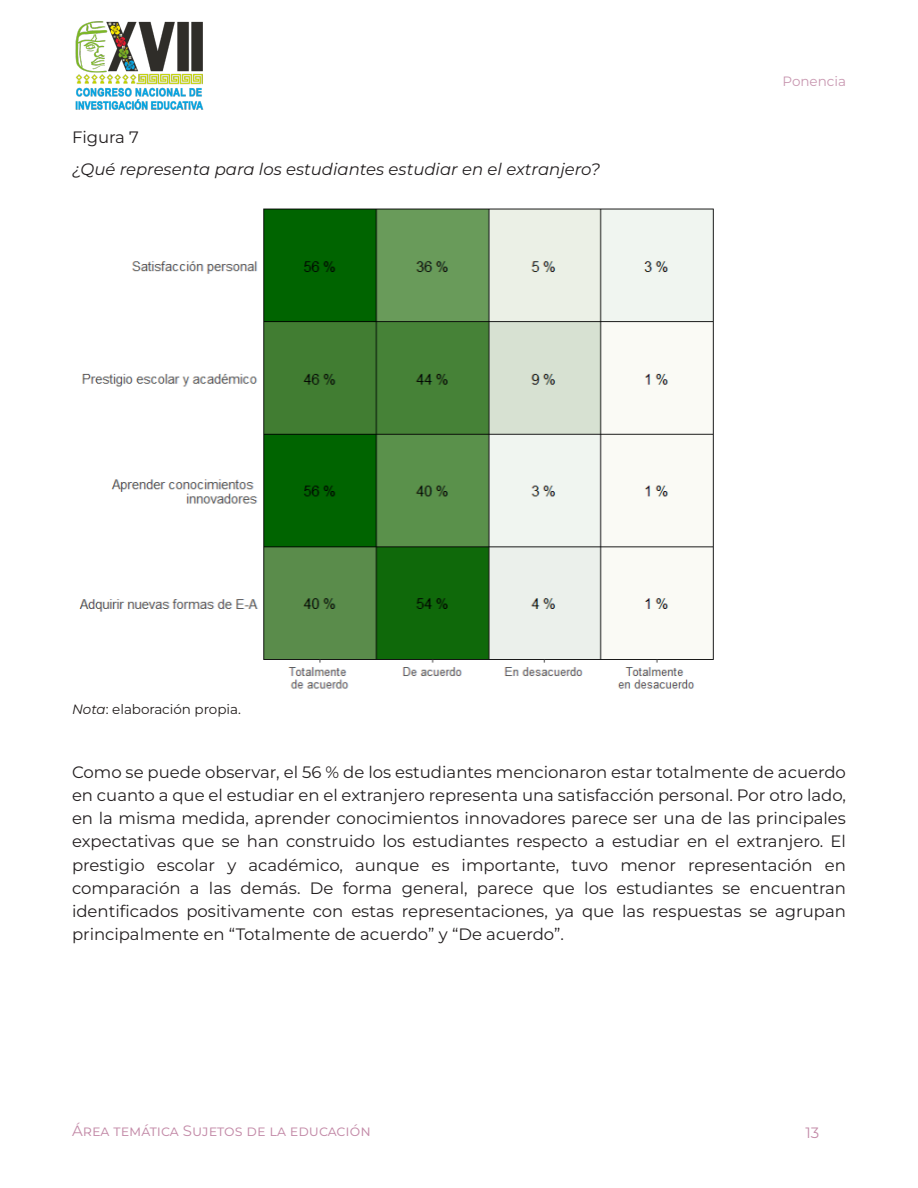
<style>
.page{position:relative;width:918px;height:1188px;background:#fff}
.page>*{position:absolute;margin:0;border:0;box-sizing:border-box;transform-origin:0 0}
.t1{font:16.5px/23.1px "Montserrat";color:#231f20;text-align:justify}
.t2{font:italic 16.5px "Montserrat";color:#231f20}
.t3{font:15px "Montserrat";color:#c48ca9}
.t4{font:13.5px "Montserrat";color:#221d1c}
.t5{font:13.5px "Montserrat";color:#c998b1}
.s1{font-style:italic}
</style>
<div class="page">
<img style="left:75px;top:21px;width:129px;height:89px">
<img style="left:79px;top:208px;width:635px;height:481px">
<p class="t1" style="left:72px;top:125px;width:68px">Figura 7</p>
<p class="t2" style="left:72px;top:159px;width:530px">¿Qué representa para los estudiantes estudiar en el extranjero?</p>
<p class="t5" style="left:783px;top:73px;width:65px">Ponencia</p>
<p class="t4" style="left:72px;top:701px;width:171px"><span class="s1">Nota</span>: elaboración propia.</p>
<p class="t1" style="left:72px;top:761px;width:776px">Como se puede observar, el 56 % de los estudiantes mencionaron estar totalmente de acuerdo en cuanto a que el estudiar en el extranjero representa una satisfacción personal. Por otro lado, en la misma medida, aprender conocimientos innovadores parece ser una de las principales expectativas que se han construido los estudiantes respecto a estudiar en el extranjero. El prestigio escolar y académico, aunque es importante, tuvo menor representación en comparación a las demás. De forma general, parece que los estudiantes se encuentran identificados positivamente con estas representaciones, ya que las respuestas se agrupan principalmente en “Totalmente de acuerdo” y “De acuerdo”.</p>
<p class="t3" style="left:72px;top:1122px;width:300px">Área temática Sujetos de la educación</p>
<p class="t3" style="left:806px;top:1124px;width:15px">13</p>
</div>
